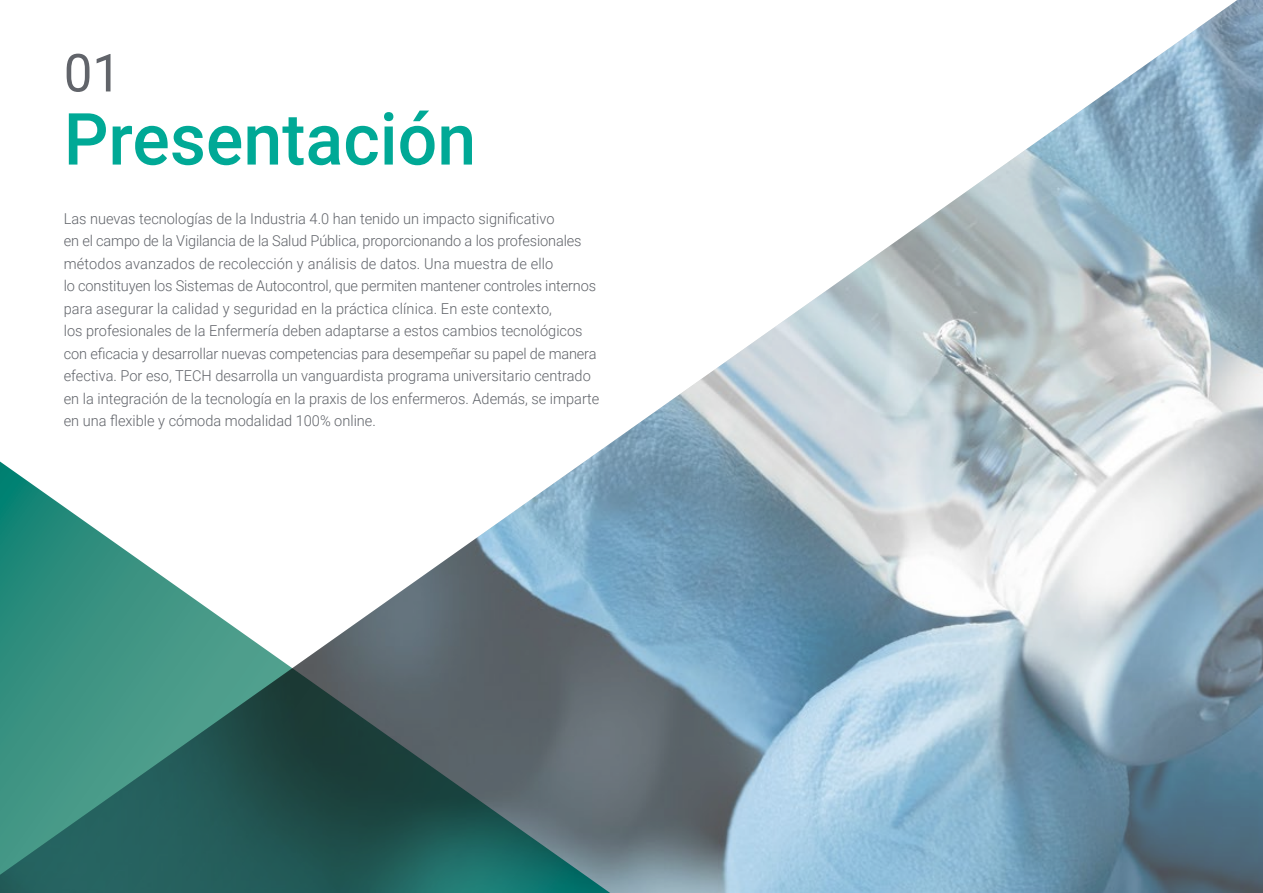
<style>
.page{position:relative;width:1263px;height:893px;background:#fff}
.page>*{position:absolute;margin:0;border:0;box-sizing:border-box;transform-origin:0 0}
.t1{font:500 72px "Roboto";color:#00a996}
.t2{font:52.5px "Roboto";color:#61646a}
.t3{font:300 15px/22.5px "Roboto";color:#61646a}
</style>
<div class="page">
<img style="left:607px;top:0;width:656px;height:893px">
<svg style="left:0;top:446px;width:640px;height:447px"></svg>
<h2 class="t2" style="left:64px;top:36px;width:59px">01</h2>
<h1 class="t1" style="left:64px;top:89px;width:414px">Presentación</h1>
<p class="t3" style="left:64px;top:207px;width:537px">Las nuevas tecnologías de la Industria 4.0 han tenido un impacto significativo<br>en el campo de la Vigilancia de la Salud Pública, proporcionando a los profesionales métodos avanzados de recolección y análisis de datos. Una muestra de ello<br>lo constituyen los Sistemas de Autocontrol, que permiten mantener controles internos para asegurar la calidad y seguridad en la práctica clínica. En este contexto,<br>los profesionales de la Enfermería deben adaptarse a estos cambios tecnológicos con eficacia y desarrollar nuevas competencias para desempeñar su papel de manera efectiva. Por eso, TECH desarrolla un vanguardista programa universitario centrado en la integración de la tecnología en la praxis de los enfermeros. Además, se imparte en una flexible y cómoda modalidad 100% online.</p>
</div>
